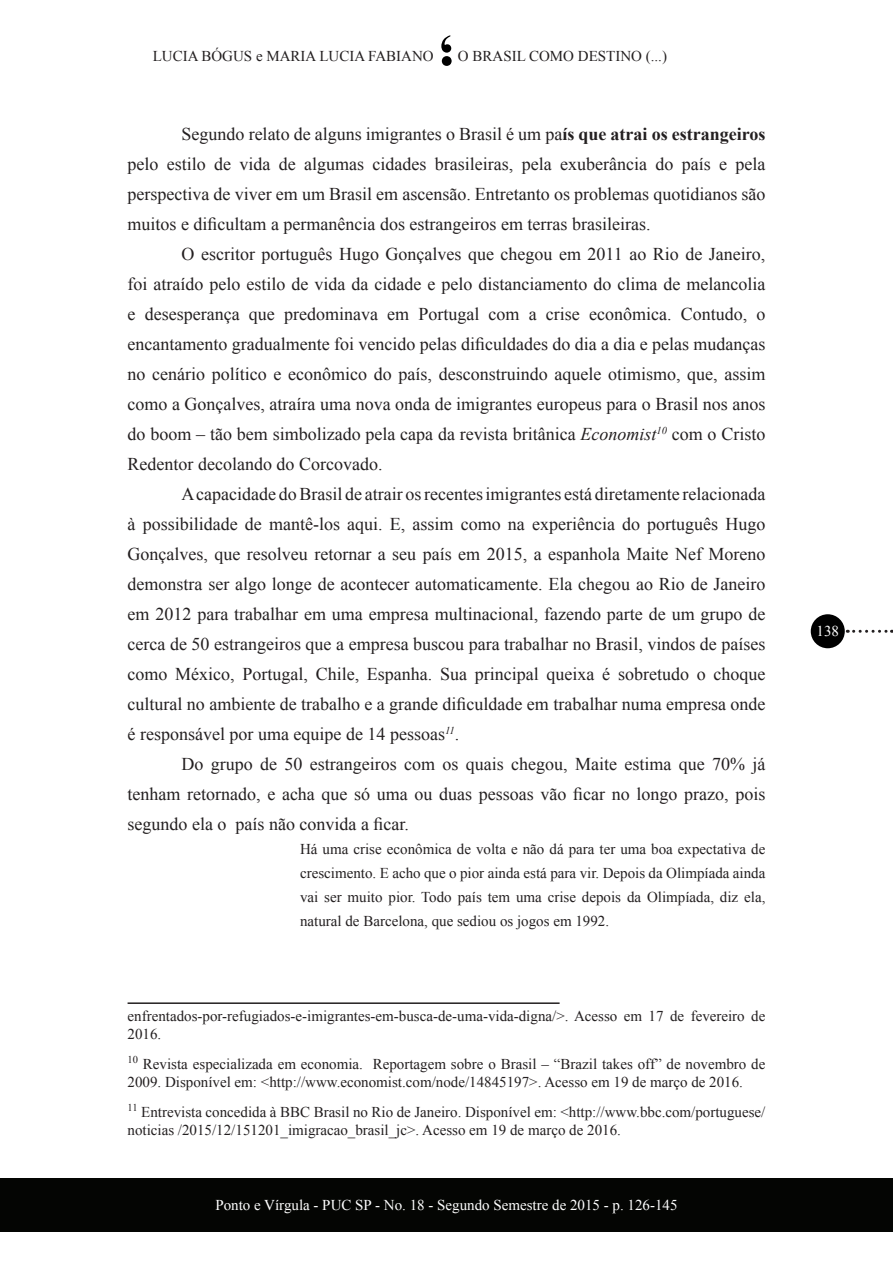
<style>
.page{position:relative;width:893px;height:1263px;background:#fff}
.page>*{position:absolute;margin:0;border:0;box-sizing:border-box;transform-origin:0 0}
.t1{font:18px/30px "Times New Roman";color:#231f20;text-align:justify}
.t2{font:15px/24px "Times New Roman";color:#231f20}
.t3{font:15px "Times New Roman";color:#fff}
.s1{font-weight:700}
.s2{font-style:italic}
</style>
<div class="page">
<svg style="left:441px;top:35px;width:11px;height:31px"></svg>
<div style="left:0;top:1178px;width:893px;height:54px;background:#040503"></div>
<div style="left:811px;top:614px;width:34px;height:34px;background:#000;border-radius:50%"></div>
<svg style="left:854px;top:630px;width:38px;height:3px"></svg>
<hr style="left:128px;top:1002px;width:432px;height:2px;background:#231f20">
<p class="t2" style="left:153px;top:43px;width:282px">LUCIA BÓGUS e MARIA LUCIA FABIANO</p>
<p class="t2" style="left:458px;top:44px;width:211px">O BRASIL COMO DESTINO (...)</p>
<p class="t1" style="left:128px;top:119px;width:639px;text-indent:54px">Segundo relato de alguns imigrantes o Brasil é um pa<span class="s1">ís que atrai os estrangeiros </span>pelo estilo de vida de algumas cidades brasileiras, pela exuberância do país e pela perspectiva de viver em um Brasil em ascensão. Entretanto os problemas quotidianos são muitos e dificultam a permanência dos estrangeiros em terras brasileiras.</p>
<p class="t1" style="left:128px;top:239px;width:639px;text-indent:54px">O escritor português Hugo Gonçalves que chegou em 2011 ao Rio de Janeiro, foi atraído pelo estilo de vida da cidade e pelo distanciamento do clima de melancolia e desesperança que predominava em Portugal com a crise econômica. Contudo, o encantamento gradualmente foi vencido pelas dificuldades do dia a dia e pelas mudanças no cenário político e econômico do país, desconstruindo aquele otimismo, que, assim como a Gonçalves, atraíra uma nova onda de imigrantes europeus para o Brasil nos anos do boom – tão bem simbolizado pela capa da revista britânica <span class="s2">Economist</span><sup>10</sup> com o Cristo Redentor decolando do Corcovado.</p>
<p class="t1" style="left:128px;top:479px;width:639px;text-indent:54px">A capacidade do Brasil de atrair os recentes imigrantes está diretamente relacionada à possibilidade de mantê-los aqui. E, assim como na experiência do português Hugo Gonçalves, que resolveu retornar a seu país em 2015, a espanhola Maite Nef Moreno demonstra ser algo longe de acontecer automaticamente. Ela chegou ao Rio de Janeiro em 2012 para trabalhar em uma empresa multinacional, fazendo parte de um grupo de cerca de 50 estrangeiros que a empresa buscou para trabalhar no Brasil, vindos de países como México, Portugal, Chile, Espanha. Sua principal queixa é sobretudo o choque cultural no ambiente de trabalho e a grande dificuldade em trabalhar numa empresa onde é responsável por uma equipe de 14 pessoas<sup>11</sup>.</p>
<p class="t1" style="left:128px;top:749px;width:639px;text-indent:54px">Do grupo de 50 estrangeiros com os quais chegou, Maite estima que 70% já tenham retornado, e acha que só uma ou duas pessoas vão ficar no longo prazo, pois segundo ela o país não convida a ficar.</p>
<p class="t2" style="left:300px;top:837px;width:467px;text-align:justify">Há uma crise econômica de volta e não dá para ter uma boa expectativa de crescimento. E acho que o pior ainda está para vir. Depois da Olimpíada ainda vai ser muito pior. Todo país tem uma crise depois da Olimpíada, diz ela, natural de Barcelona, que sediou os jogos em 1992.</p>
<p class="t2" style="left:128px;top:1007px;width:639px;line-height:18px">enfrentados-por-refugiados-e-imigrantes-em-busca-de-uma-vida-digna/&gt;. Acesso em 17 de fevereiro de<br>2016.</p>
<p class="t2" style="left:128px;top:1055px;width:639px;line-height:18px"><sup>10</sup> Revista especializada em economia. Reportagem sobre o Brasil – “Brazil takes off” de novembro de<br>2009. Disponível em: &lt;http://www.economist.com/node/14845197&gt;. Acesso em 19 de março de 2016.</p>
<p class="t2" style="left:128px;top:1103px;width:639px;line-height:18px"><sup>11</sup> Entrevista concedida à BBC Brasil no Rio de Janeiro. Disponível em: &lt;http://www.bbc.com/portuguese/ noticias /2015/12/151201_imigracao_brasil_jc&gt;. Acesso em 19 de março de 2016.</p>
<p class="t3" style="left:215px;top:1195px;width:464px">Ponto e Vírgula - PUC SP - No. 18 - Segundo Semestre de 2015 - p. 126-145</p>
<p class="t3" style="left:816px;top:621px;width:24px">138</p>
</div>
